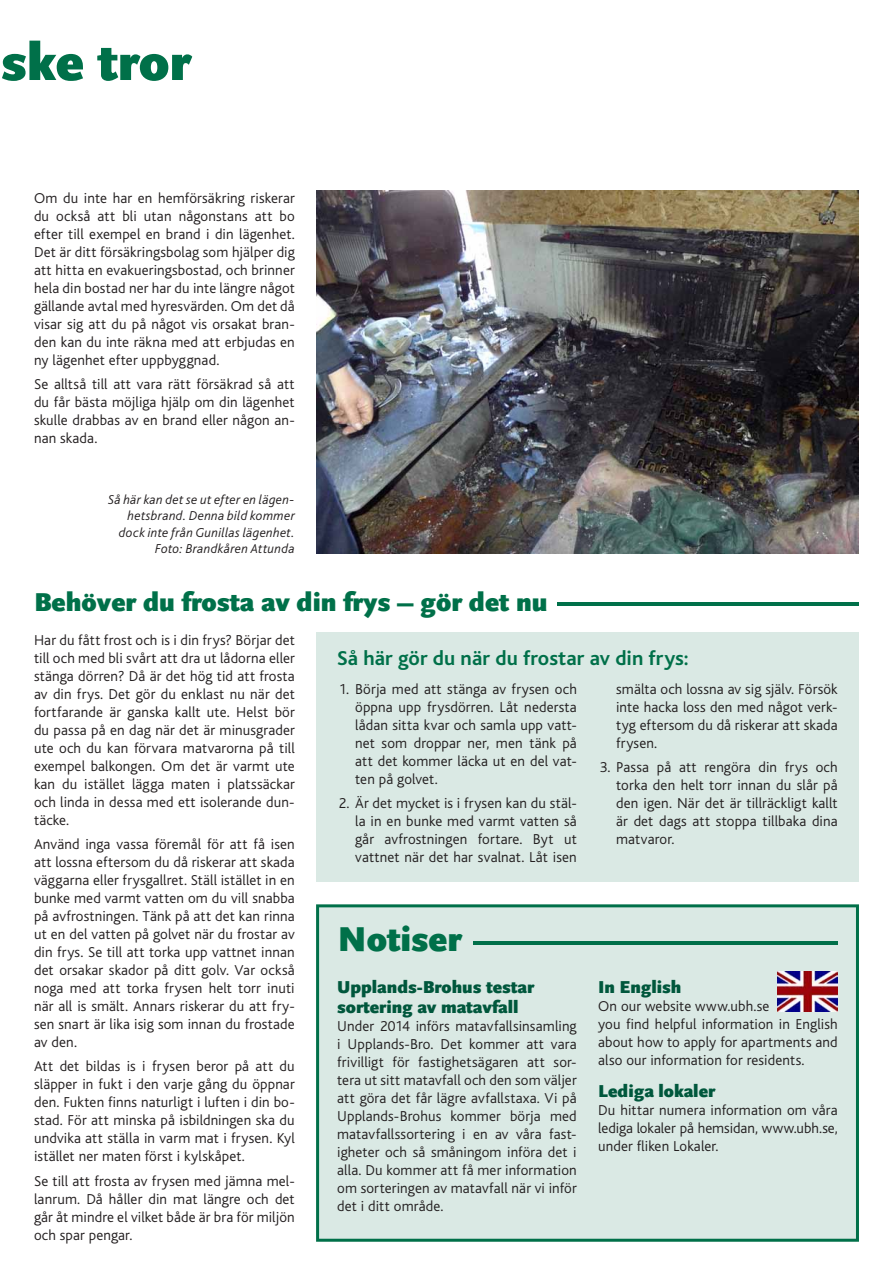
<style>
.page{position:relative;width:893px;height:1263px;background:#fff}
.page>*{position:absolute;margin:0;border:0;box-sizing:border-box;transform-origin:0 0}
.t1{font:900 54px "Scala Sans";color:#007049}
.t2{font:900 36px "Scala Sans";color:#007049}
.t3{font:900 27px "Scala Sans";color:#007049}
.t4{font:700 21px "Bliss";letter-spacing:.005em;color:#007049}
.t5{font:900 18px/19.5px "Scala Sans";color:#00573c}
.t6{font:300 15px/18px "Bliss";letter-spacing:.01em;color:#231f20;text-align:justify}
.t7{font:italic 300 13.5px/16.5px "Bliss";letter-spacing:.02em;color:#231f20;text-align:right}
</style>
<div class="page">
<div style="left:316px;top:632px;width:543px;height:250px;background:#dae9e4"></div>
<img style="left:316px;top:191px;width:543px;height:362px">
<div style="left:316px;top:904px;width:543px;height:338px;background:#dae9e4"></div>
<hr style="left:473px;top:942px;width:365px;height:3px;background:#007049">
<hr style="left:557px;top:602px;width:302px;height:3px;background:#007049">
<img style="left:777px;top:972px;width:60px;height:40px">
<h1 class="t1" style="left:1px;top:33px;width:191px">ske tror</h1>
<p class="t6" style="left:34px;top:189px;width:262px">Om du inte har en hemförsäkring riskerar du också att bli utan någonstans att bo efter till exempel en brand i din lägenhet.<br>Det är ditt försäkringsbolag som hjälper dig att hitta en evakueringsbostad, och brinner hela din bostad ner har du inte längre något gällande avtal med hyresvärden. Om det då visar sig att du på något vis orsakat bran&shy;den kan du inte räkna med att erbjudas en ny lägenhet efter uppbyggnad.</p>
<p class="t6" style="left:34px;top:376px;width:262px">Se alltså till att vara rätt försäkrad så att du får bästa möjliga hjälp om din lägenhet skulle drabbas av en brand eller någon an&shy;nan skada.</p>
<p class="t7" style="left:108px;top:491px;width:188px">Så här kan det se ut efter en lägen&shy;hetsbrand. Denna bild kommer dock inte från Gunillas lägenhet.<br>Foto: Brandkåren Attunda</p>
<h3 class="t3" style="left:34px;top:588px;width:515px">Behöver du frosta av din frys – gör det nu</h3>
<p class="t6" style="left:34px;top:631px;width:262px">Har du fått frost och is i din frys? Börjar det till och med bli svårt att dra ut lådorna eller stänga dörren? Då är det hög tid att frosta av din frys. Det gör du enklast nu när det fortfarande är ganska kallt ute. Helst bör du passa på en dag när det är minusgrader ute och du kan förvara matvarorna på till exempel balkongen. Om det är varmt ute kan du istället lägga maten i platssäckar och linda in dessa med ett isolerande dun&shy;täcke.</p>
<p class="t6" style="left:34px;top:835px;width:262px">Använd inga vassa föremål för att få isen att lossna eftersom du då riskerar att skada väggarna eller frysgallret. Ställ istället in en bunke med varmt vatten om du vill snabba på avfrostningen. Tänk på att det kan rinna ut en del vatten på golvet när du frostar av din frys. Se till att torka upp vattnet innan det orsakar skador på ditt golv. Var också noga med att torka frysen helt torr inuti när all is smält. Annars riskerar du att fry&shy;sen snart är lika isig som innan du frostade av den.</p>
<p class="t6" style="left:34px;top:1058px;width:262px">Att det bildas is i frysen beror på att du släpper in fukt i den varje gång du öppnar den. Fukten finns naturligt i luften i din bo&shy;stad. För att minska på isbildningen ska du undvika att ställa in varm mat i frysen. Kyl istället ner maten först i kylskåpet.</p>
<p class="t6" style="left:34px;top:1172px;width:262px">Se till att frosta av frysen med jämna mel&shy;lanrum. Då håller din mat längre och det går åt mindre el vilket både är bra för miljön och spar pengar.</p>
<h3 class="t4" style="left:337px;top:647px;width:353px">Så här gör du när du frostar av din frys:</h3>
<p class="t6" style="left:355px;top:680px;width:223px;text-indent:-16px">1. Börja med att stänga av frysen och öppna upp frysdörren. Låt nedersta lådan sitta kvar och samla upp vatt&shy;net som droppar ner, men tänk på att det kommer läcka ut en del vat&shy;ten på golvet.</p>
<p class="t6" style="left:355px;top:794px;width:223px;text-indent:-16px">2. Är det mycket is i frysen kan du stäl&shy;la in en bunke med varmt vatten så går avfrostningen fortare. Byt ut vattnet när det har svalnat. Låt isen</p>
<p class="t6" style="left:616px;top:680px;width:223px">smälta och lossna av sig själv. Försök inte hacka loss den med något verk&shy;tyg eftersom du då riskerar att skada frysen.</p>
<p class="t6" style="left:616px;top:758px;width:223px;text-indent:-16px">3. Passa på att rengöra din frys och torka den helt torr innan du slår på den igen. När det är tillräckligt kallt är det dags att stoppa tillbaka dina matvaror.</p>
<h2 class="t2" style="left:337px;top:920px;width:126px">Notiser</h2>
<p class="t5" style="left:337px;top:978px;width:199px">Upplands-Brohus testar sortering av matavfall</p>
<p class="t6" style="left:337px;top:1017px;width:241px">Under 2014 införs matavfallsinsamling i Upplands-Bro. Det kommer att vara frivilligt för fastighetsägaren att sor&shy;tera ut sitt matavfall och den som väljer att göra det får lägre avfallstaxa. Vi på Upplands-Brohus kommer börja med matavfallssortering i en av våra fast&shy;igheter och så småningom införa det i alla. Du kommer att få mer information om sorteringen av matavfall när vi inför det i ditt område.</p>
<p class="t5" style="left:598px;top:978px;width:85px">In English</p>
<p class="t6" style="left:598px;top:998px;width:241px;text-align:left">On our website www.ubh.se<br>you find helpful information in English about how to apply for apartments and also our information for residents.</p>
<p class="t5" style="left:598px;top:1082px;width:119px">Lediga lokaler</p>
<p class="t6" style="left:598px;top:1101px;width:241px">Du hittar numera information om våra lediga lokaler på hemsidan, www.ubh.se, under fliken Lokaler.</p>
</div>
